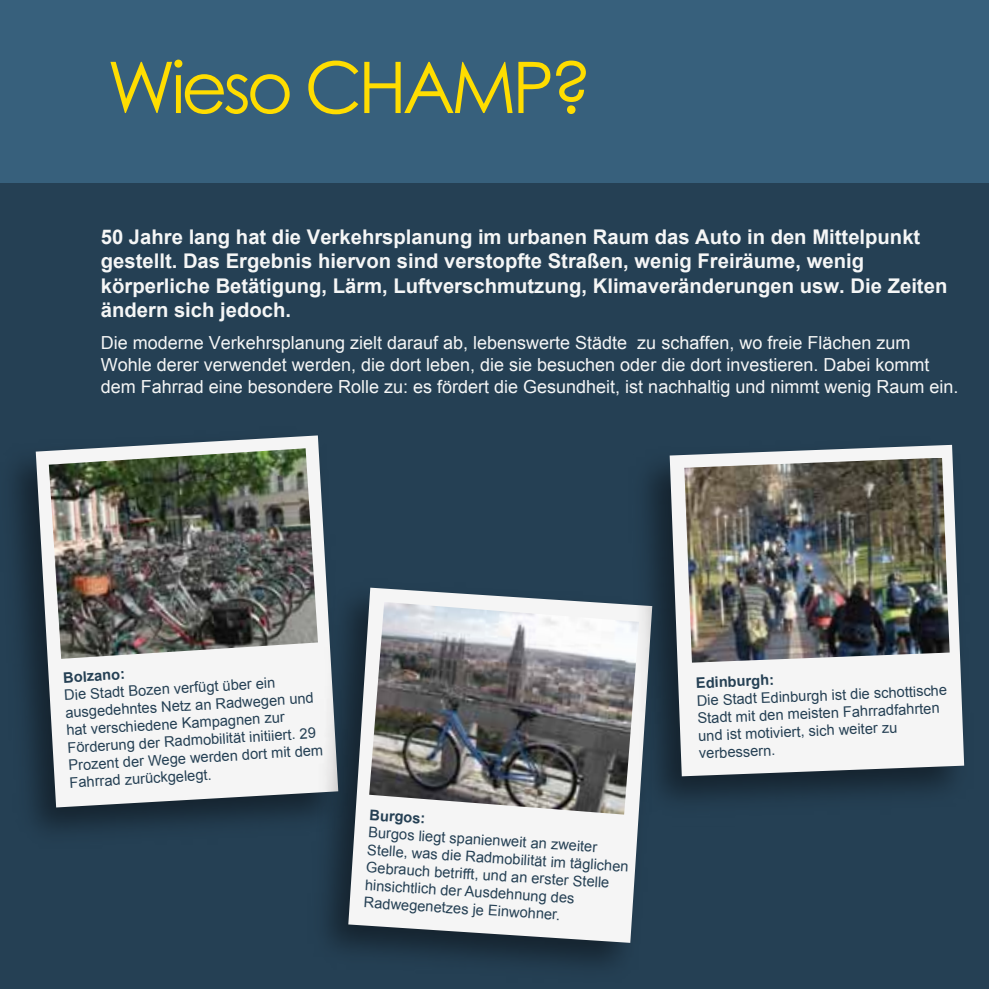
<style>
.page{position:relative;width:989px;height:989px;background:#fff}
.page>*{position:absolute;margin:0;border:0;box-sizing:border-box;transform-origin:0 0}
.t1{font:71.33px "Century Gothic";letter-spacing:-.06em;color:#fd0}
.t2{font:700 20.25px/24.3px "Arial";color:#f5f6f6}
.t3{font:18px/21.6px "Arial";color:#f5f6f6}
.t4{font:14.62px/17.6px "Arial";color:#254054}
.t5{font:700 14.62px "Arial";color:#254054}
</style>
<div class="page">
<div style="left:0;top:182px;width:989px;height:807px;background:#254054"></div>
<div style="left:0;top:0;width:989px;height:182px;background:#37607c"></div>
<img style="left:14px;top:451px;width:284px;height:379px">
<svg style="left:36px;top:435px;width:290px;height:372px;background:#cfd2d5"></svg>
<img style="left:298px;top:570px;width:333px;height:395px">
<svg style="left:348px;top:587px;width:290px;height:355px;background:#caced1"></svg>
<img style="left:620px;top:444px;width:345px;height:382px">
<svg style="left:669px;top:445px;width:295px;height:331px;background:#d1d4d7"></svg>
<img style="left:49px;top:448px;width:269px;height:211px">
<img style="left:369px;top:602px;width:270px;height:212px">
<img style="left:684px;top:457px;width:265px;height:205px">
<h1 class="t1" style="left:107px;top:44px;width:486px">Wieso CHAMP?</h1>
<p class="t2" style="left:101px;top:225px;width:848px">50 Jahre lang hat die Verkehrsplanung im urbanen Raum das Auto in den Mittelpunkt gestellt. Das Ergebnis hiervon sind verstopfte Straßen, wenig Freiräume, wenig körperliche Betätigung, Lärm, Luftverschmutzung, Klimaveränderungen usw. Die Zeiten ändern sich jedoch.</p>
<p class="t3" style="left:101px;top:332px;width:859px">Die moderne Verkehrsplanung zielt darauf ab, lebenswerte Städte zu schaffen, wo freie Flächen zum<br>Wohle derer verwendet werden, die dort leben, die sie besuchen oder die dort investieren. Dabei kommt dem Fahrrad eine besondere Rolle zu: es fördert die Gesundheit, ist nachhaltig und nimmt wenig Raum ein.</p>
<p class="t5" style="left:63px;top:667px;width:63px;rotate:-3deg">Bolzano:</p>
<p class="t4" style="left:64px;top:685px;width:257px;rotate:-3deg">Die Stadt Bozen verfügt über ein ausgedehntes Netz an Radwegen und hat verschiedene Kampagnen zur Förderung der Radmobilität initiiert. 29<br>Prozent der Wege werden dort mit dem Fahrrad zurückgelegt.</p>
<p class="t5" style="left:370px;top:804px;width:58px;rotate:4deg">Burgos:</p>
<p class="t4" style="left:369px;top:823px;width:263px;rotate:4deg">Burgos liegt spanienweit an zweiter Stelle, was die Radmobilität im täglichen Gebrauch betrifft, und an erster Stelle hinsichtlich der Ausdehnung des Radwegenetzes je Einwohner.</p>
<p class="t5" style="left:695px;top:673px;width:79px;rotate:-2deg">Edinburgh:</p>
<p class="t4" style="left:696px;top:691px;width:252px;rotate:-2deg">Die Stadt Edinburgh ist die schottische<br>Stadt mit den meisten Fahrradfahrten und ist motiviert, sich weiter zu verbessern.</p>
</div>
